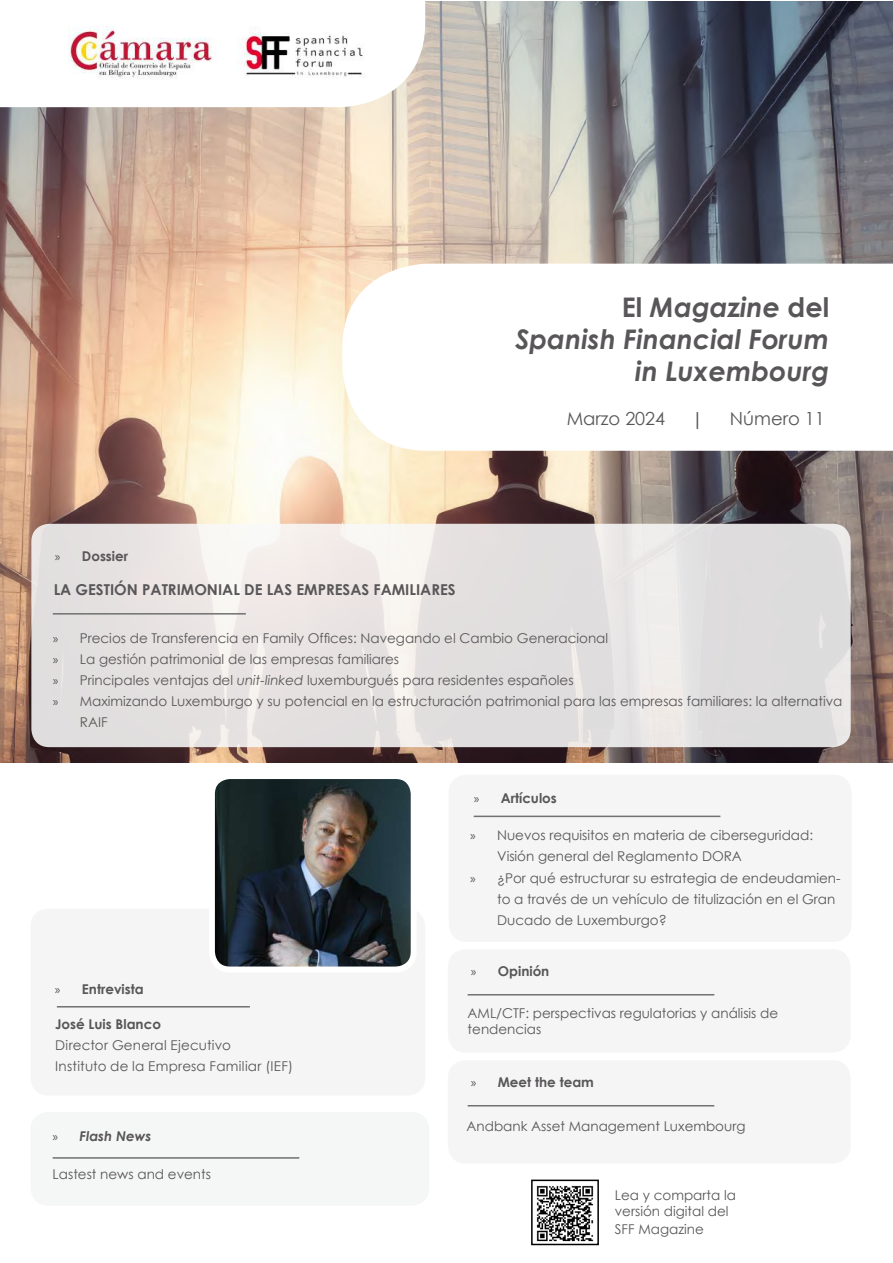
<style>
.page{position:relative;width:893px;height:1263px;background:#fff}
.page>*{position:absolute;margin:0;border:0;box-sizing:border-box;transform-origin:0 0}
.t1{font:italic 700 27px/32.4px "Century Gothic";color:#585658;text-align:right}
.t2{font:18px "Century Gothic";color:#585658}
.t3{font:18px "Arial";color:#585658}
.t4{font:700 15px "Century Gothic";color:#585658}
.t5{font:13.5px/16.2px "Century Gothic";color:#585658}
.t6{font:13.5px/21px "Century Gothic";letter-spacing:.02em;color:#565657}
.t7{font:700 13.5px "Century Gothic";color:#585658}
.t8{font:700 13.5px "Century Gothic";color:#565657}
.t9{font:italic 700 13.5px "Century Gothic";color:#585658}
.s1{font-style:normal}
.s2{font-family:"Myriad Pro";font-weight:400}
.s3{font-family:"Myriad Pro"}
.s4{font-style:italic}
.s5{font-family:"Myriad Pro";font-weight:400;font-style:normal}
</style>
<div class="page">
<div style="left:31px;top:909px;width:394px;height:187px;background:#f5f5f5;border-radius:18px"></div>
<img style="left:0;top:1px;width:893px;height:761px">
<svg style="left:0;top:1px;width:425px;height:106px"></svg>
<img style="left:227px;top:27px;width:157px;height:52px">
<svg style="left:342px;top:264px;width:551px;height:187px"></svg>
<svg style="left:31px;top:524px;width:820px;height:223px;fill:#e3e0e0"></svg>
<img style="left:68px;top:27px;width:149px;height:53px">
<div style="left:31px;top:1112px;width:398px;height:94px;background:#f5f6f6;border-radius:18px"></div>
<div style="left:449px;top:775px;width:402px;height:167px;background:#f5f5f5;border-radius:18px"></div>
<div style="left:448px;top:949px;width:403px;height:104px;background:#f5f5f5;border-radius:18px"></div>
<hr style="left:57px;top:1006px;width:193px;height:1px;background:#707171">
<div style="left:448px;top:1060px;width:403px;height:103px;background:#f5f5f5;border-radius:18px"></div>
<hr style="left:468px;top:1105px;width:246px;height:1px;background:#707171">
<hr style="left:53px;top:1157px;width:246px;height:2px;background:#707171">
<hr style="left:53px;top:613px;width:193px;height:1px;background:#707171">
<hr style="left:474px;top:816px;width:246px;height:1px;background:#707171">
<hr style="left:468px;top:994px;width:246px;height:1px;background:#707171">
<img style="left:216px;top:780px;width:194px;height:185px">
<div style="left:209px;top:773px;width:208px;height:199px;border:6px solid #fff;border-radius:18px"></div>
<img style="left:536px;top:1185px;width:58px;height:57px">
<div style="left:531px;top:1179px;width:68px;height:66px;border:2px solid #000"></div>
<h1 class="t1" style="left:515px;top:290px;width:315px"><span class="s1">El</span> Magazine <span class="s1">del<br></span>Spanish Financial Forum in Luxembourg</h1>
<p class="t7" style="left:55px;top:548px;width:75px"><span class="s2">»</span> Dossier</p>
<p class="t4" style="left:54px;top:580px;width:403px">LA GESTIÓN PATRIMONIAL DE LAS EMPRESAS FAMILIARES</p>
<h2 class="t2" style="left:567px;top:408px;width:100px">Marzo 2024</h2>
<h2 class="t3" style="left:695px;top:407px;width:6px">|</h2>
<h2 class="t2" style="left:730px;top:408px;width:96px">Número 11</h2>
<p class="t5" style="left:53px;top:630px;width:557px"><span class="s3">»</span> Precios de Transferencia en Family Offices: Navegando el Cambio Generacional</p>
<p class="t5" style="left:53px;top:651px;width:348px"><span class="s3">»</span> La gestión patrimonial de las empresas familiares</p>
<p class="t5" style="left:53px;top:672px;width:522px"><span class="s3">»</span> Principales ventajas del <span class="s4">unit-linked</span> luxemburgués para residentes españoles</p>
<p class="t5" style="left:53px;top:693px;width:791px"><span class="s3">»</span> Maximizando Luxemburgo y su potencial en la estructuración patrimonial para las empresas familiares: la alternativa</p>
<p class="t5" style="left:80px;top:714px;width:29px">RAIF</p>
<p class="t7" style="left:55px;top:980px;width:90px"><span class="s2">»</span> Entrevista</p>
<p class="t8" style="left:55px;top:1015px;width:107px">José Luis Blanco</p>
<p class="t6" style="left:55px;top:1034px;width:239px">Director General Ejecutivo<br>Instituto de la Empresa Familiar (IEF)</p>
<p class="t9" style="left:53px;top:1127px;width:100px"><span class="s5">»</span> Flash News</p>
<p class="t5" style="left:53px;top:1166px;width:160px">Lastest news and events</p>
<p class="t7" style="left:474px;top:790px;width:85px"><span class="s2">»</span> Artículos</p>
<p class="t5" style="left:470px;top:827px;width:344px"><span class="s3">»</span> Nuevos requisitos en materia de ciberseguridad:</p>
<p class="t5" style="left:497px;top:848px;width:246px">Visión general del Reglamento DORA</p>
<p class="t5" style="left:470px;top:869px;width:372px"><span class="s3">»</span> ¿Por qué estructurar su estrategia de endeudamien-</p>
<p class="t5" style="left:497px;top:890px;width:340px">to a través de un vehículo de titulización en el Gran</p>
<p class="t5" style="left:497px;top:911px;width:171px">Ducado de Luxemburgo?</p>
<p class="t7" style="left:471px;top:962px;width:80px"><span class="s2">»</span> Opinión</p>
<p class="t5" style="left:468px;top:1004px;width:312px">AML/CTF: perspectivas regulatorias y análisis de tendencias</p>
<p class="t7" style="left:471px;top:1073px;width:125px"><span class="s2">»</span> Meet the team</p>
<p class="t5" style="left:467px;top:1117px;width:280px">Andbank Asset Management Luxembourg</p>
<p class="t5" style="left:615px;top:1187px;width:123px">Lea y comparta la versión digital del</p>
<p class="t5" style="left:615px;top:1221px;width:90px">SFF Magazine</p>
</div>
